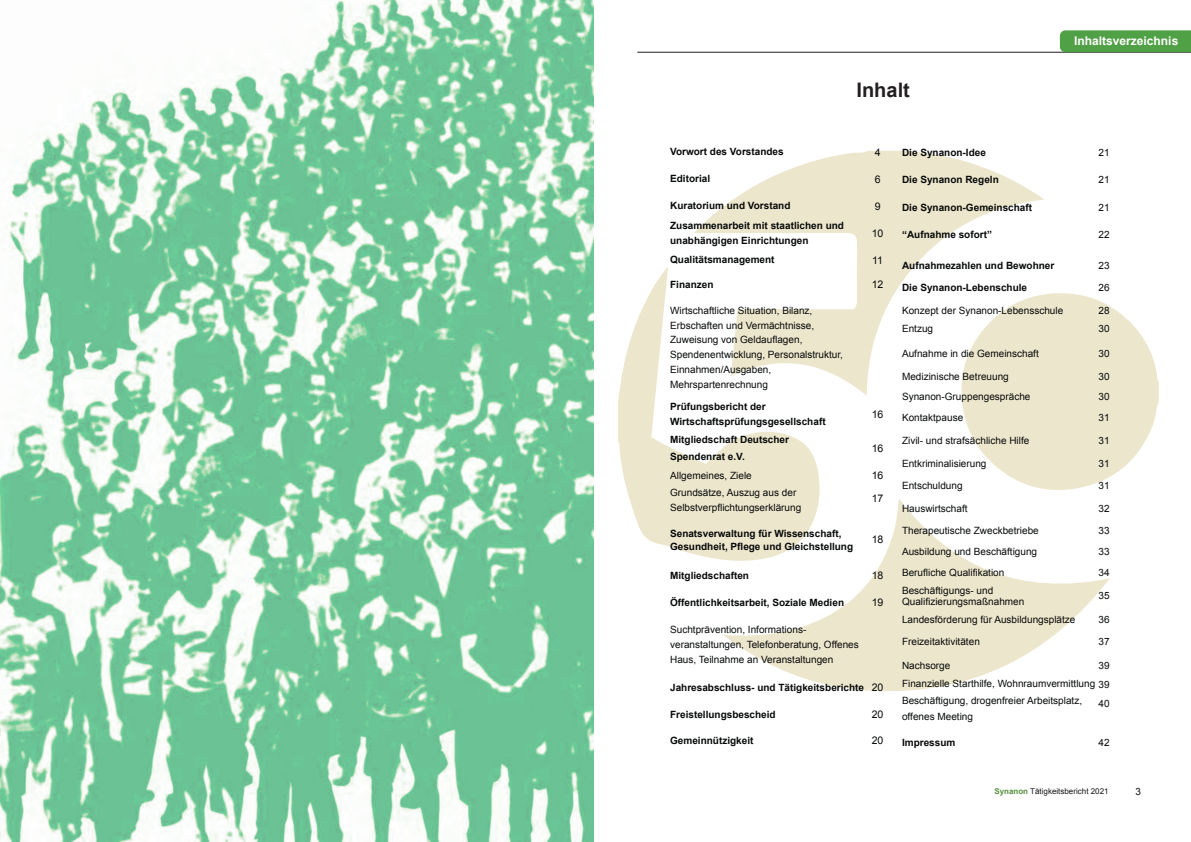
<style>
.page{position:relative;width:1191px;height:842px;background:#fff}
.page>*{position:absolute;margin:0;border:0;box-sizing:border-box;transform-origin:0 0}
.t1{font:700 20px "Arial";color:#231f20}
.t2{font:700 12px "Arial";color:#fff}
.t3{font:10.5px "Arial";color:#080a0a}
.t4{font:10px/14.8px "Arial";color:#080a0a}
.t5{font:700 10px/14.8px "Arial";color:#080a0a}
.t6{font:10px "Arial";color:#121413}
.t7{font:8px "Arial";color:#191716}
.s1{font-weight:400;font-size:10.5px}
.s2{font-weight:700;color:#579040}
</style>
<div class="page">
<hr style="left:637px;top:52px;width:554px;height:1px;background:#231f20">
<div style="left:1060px;top:30px;width:131px;height:22px;background:#50a045"></div>
<svg style="left:694px;top:151px;width:350px;height:245px"></svg>
<svg style="left:958px;top:292px;width:200px;height:198px;fill:#ece6cc"></svg>
<svg style="left:618px;top:266px;width:203px;height:294px"></svg>
<svg style="left:723px;top:499px;width:386px;height:192px"></svg>
<img style="left:0;top:0;width:593px;height:842px">
<h1 class="t1" style="left:856px;top:82px;width:55px">Inhalt</h1>
<p class="t2" style="left:1074px;top:36px;width:106px">Inhaltsverzeichnis</p>
<p class="t5" style="left:670px;top:145px;width:115px">Vorwort des Vorstandes</p>
<p class="t3" style="left:874px;top:148px;width:7px">4</p>
<p class="t5" style="left:670px;top:172px;width:42px">Editorial</p>
<p class="t3" style="left:874px;top:175px;width:7px">6</p>
<p class="t5" style="left:670px;top:199px;width:122px">Kuratorium und Vorstand</p>
<p class="t3" style="left:874px;top:202px;width:7px">9</p>
<p class="t5" style="left:670px;top:219px;width:175px">Zusammenarbeit mit staatlichen und unabhängigen Einrichtungen</p>
<p class="t3" style="left:871px;top:229px;width:13px">10</p>
<p class="t5" style="left:670px;top:253px;width:106px">Qualitätsmanagement</p>
<p class="t3" style="left:872px;top:256px;width:12px">11</p>
<p class="t5" style="left:670px;top:278px;width:45px">Finanzen</p>
<p class="t3" style="left:871px;top:281px;width:13px">12</p>
<p class="t4" style="left:670px;top:304px;width:174px">Wirtschaftliche Situation, Bilanz,<br>Erbschaften und Vermächtnisse,<br>Zuweisung von Geldauflagen,<br>Spendenentwicklung, Personalstruktur,<br>Einnahmen/Ausgaben,<br>Mehrspartenrechnung</p>
<p class="t5" style="left:670px;top:400px;width:157px">Prüfungsbericht der<br>Wirtschaftsprüfungsgesellschaft</p>
<p class="t3" style="left:871px;top:410px;width:13px">16</p>
<p class="t5" style="left:670px;top:431px;width:120px;line-height:17.7px">Mitgliedschaft Deutscher<br>Spendenrat e.V.</p>
<p class="t3" style="left:871px;top:444px;width:13px">16</p>
<p class="t4" style="left:670px;top:468px;width:128px;line-height:16.8px">Allgemeines, Ziele<br>Grundsätze, Auszug aus der</p>
<p class="t4" style="left:670px;top:501px;width:133px">Selbstverpflichtungserklärung</p>
<p class="t3" style="left:871px;top:471px;width:13px">16</p>
<p class="t3" style="left:871px;top:494px;width:13px">17</p>
<p class="t5" style="left:670px;top:528px;width:185px;line-height:13px">Senatsverwaltung für Wissenschaft,<br>Gesundheit, Pflege und Gleichstellung</p>
<p class="t3" style="left:871px;top:535px;width:13px">18</p>
<p class="t5" style="left:670px;top:569px;width:80px">Mitgliedschaften</p>
<p class="t3" style="left:871px;top:571px;width:13px">18</p>
<p class="t5" style="left:670px;top:596px;width:175px">Öffentlichkeitsarbeit, Soziale Medien</p>
<p class="t3" style="left:871px;top:599px;width:13px">19</p>
<p class="t4" style="left:670px;top:623px;width:190px">Suchtprävention, Informations&shy;veranstaltungen, Telefonberatung, Offenes<br>Haus, Teilnahme an Veranstaltungen</p>
<p class="t5" style="left:670px;top:681px;width:215px">Jahresabschluss- und Tätigkeitsberichte <span class="s1">20</span></p>
<p class="t5" style="left:670px;top:708px;width:107px">Freistellungsbescheid</p>
<p class="t3" style="left:871px;top:710px;width:13px">20</p>
<p class="t5" style="left:670px;top:734px;width:85px">Gemeinnützigkeit</p>
<p class="t3" style="left:871px;top:736px;width:13px">20</p>
<p class="t5" style="left:902px;top:146px;width:85px">Die Synanon-Idee</p>
<p class="t4" style="left:1098px;top:146px;width:13px">21</p>
<p class="t5" style="left:902px;top:173px;width:98px">Die Synanon Regeln</p>
<p class="t4" style="left:1098px;top:173px;width:13px">21</p>
<p class="t5" style="left:902px;top:201px;width:132px">Die Synanon-Gemeinschaft</p>
<p class="t4" style="left:1098px;top:201px;width:13px">21</p>
<p class="t5" style="left:902px;top:228px;width:91px">“Aufnahme sofort”</p>
<p class="t4" style="left:1098px;top:228px;width:13px">22</p>
<p class="t5" style="left:902px;top:259px;width:154px">Aufnahmezahlen und Bewohner</p>
<p class="t4" style="left:1098px;top:259px;width:13px">23</p>
<p class="t5" style="left:902px;top:281px;width:127px">Die Synanon-Lebenschule</p>
<p class="t4" style="left:902px;top:303px;width:163px">Konzept der Synanon-Lebensschule</p>
<p class="t4" style="left:1098px;top:281px;width:13px">26</p>
<p class="t4" style="left:1098px;top:303px;width:13px">28</p>
<p class="t4" style="left:902px;top:322px;width:33px">Entzug</p>
<p class="t4" style="left:1098px;top:322px;width:13px">30</p>
<p class="t4" style="left:902px;top:347px;width:138px">Aufnahme in die Gemeinschaft</p>
<p class="t4" style="left:1098px;top:347px;width:13px">30</p>
<p class="t4" style="left:902px;top:370px;width:108px">Medizinische Betreuung</p>
<p class="t4" style="left:1098px;top:370px;width:13px">30</p>
<p class="t4" style="left:902px;top:390px;width:130px">Synanon-Gruppengespräche</p>
<p class="t4" style="left:1098px;top:390px;width:13px">30</p>
<p class="t4" style="left:902px;top:411px;width:63px">Kontaktpause</p>
<p class="t4" style="left:1098px;top:411px;width:13px">31</p>
<p class="t4" style="left:902px;top:434px;width:129px">Zivil- und strafsächliche Hilfe</p>
<p class="t4" style="left:1098px;top:434px;width:13px">31</p>
<p class="t4" style="left:902px;top:457px;width:86px">Entkriminalisierung</p>
<p class="t4" style="left:1098px;top:457px;width:13px">31</p>
<p class="t4" style="left:902px;top:479px;width:62px">Entschuldung</p>
<p class="t4" style="left:1098px;top:479px;width:13px">31</p>
<p class="t4" style="left:902px;top:501px;width:67px">Hauswirtschaft</p>
<p class="t4" style="left:1098px;top:501px;width:13px">32</p>
<p class="t4" style="left:902px;top:524px;width:138px">Therapeutische Zweckbetriebe</p>
<p class="t4" style="left:1098px;top:524px;width:13px">33</p>
<p class="t4" style="left:902px;top:545px;width:137px">Ausbildung und Beschäftigung</p>
<p class="t4" style="left:1098px;top:545px;width:13px">33</p>
<p class="t4" style="left:902px;top:566px;width:104px">Berufliche Qualifikation</p>
<p class="t4" style="left:1098px;top:566px;width:13px">34</p>
<p class="t4" style="left:902px;top:585px;width:124px;line-height:11px">Beschäftigungs- und<br>Qualifizierungsmaßnahmen</p>
<p class="t4" style="left:1098px;top:589px;width:13px">35</p>
<p class="t4" style="left:902px;top:613px;width:175px">Landesförderung für Ausbildungsplätze</p>
<p class="t4" style="left:1098px;top:613px;width:13px">36</p>
<p class="t4" style="left:902px;top:635px;width:79px">Freizeitaktivitäten</p>
<p class="t4" style="left:1098px;top:635px;width:13px">37</p>
<p class="t4" style="left:902px;top:659px;width:50px">Nachsorge</p>
<p class="t4" style="left:1098px;top:659px;width:13px">39</p>
<p class="t4" style="left:902px;top:675px;width:195px;line-height:17px">Finanzielle Starthilfe, Wohnraumvermittlung<br>Beschäftigung, drogenfreier Arbeitsplatz,</p>
<p class="t4" style="left:902px;top:709px;width:72px">offenes Meeting</p>
<p class="t4" style="left:1098px;top:675px;width:13px;line-height:19.3px">39<br>40</p>
<p class="t5" style="left:902px;top:736px;width:55px">Impressum</p>
<p class="t4" style="left:1098px;top:736px;width:13px">42</p>
<p class="t7" style="left:994px;top:788px;width:116px"><span class="s2">Synanon</span> Tätigkeitsbericht 2021</p>
<p class="t6" style="left:1135px;top:787px;width:7px">3</p>
</div>
